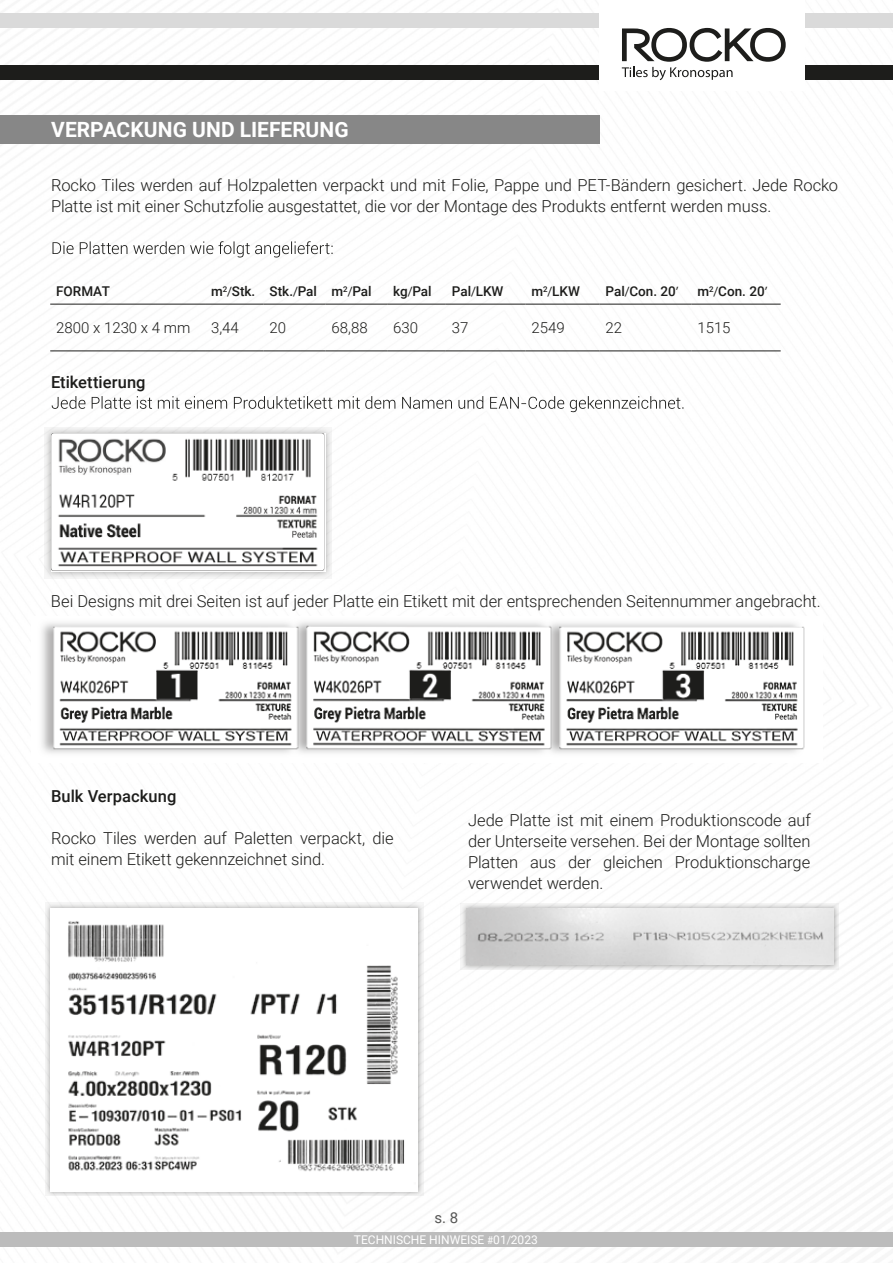
<style>
.page{position:relative;width:893px;height:1263px;background:#fff}
.page>*{position:absolute;margin:0;border:0;box-sizing:border-box;transform-origin:0 0}
.t1{font:700 21px "Roboto";color:#fff}
.t2{font:300 16.5px/21px "Roboto";letter-spacing:-.005em;color:#1d1d1b}
.t3{font:500 16.5px "Roboto";letter-spacing:.005em;color:#1d1d1b}
.t4{font:300 15px "Roboto";color:#1d1d1b}
.t5{font:15px "Roboto";color:#575756}
.t6{font:500 13.5px "Roboto";color:#1d1d1b}
.t7{font:12px "Roboto";color:#fff}
.s1{font-family:"Myriad Pro";font-weight:400}
.s2{font-family:"Myriad Pro"}
</style>
<div class="page">
<div style="left:0;top:13px;width:893px;height:15px;background:#dadada"></div>
<div style="left:0;top:65px;width:893px;height:15px;background:#1d1d1b"></div>
<div style="left:600px;top:0;width:205px;height:90px;background:#fff"></div>
<div style="left:0;top:1232px;width:893px;height:15px;background:#bcbcbc"></div>
<svg style="left:622px;top:28px;width:164px;height:52px"></svg>
<hr style="left:50px;top:304px;width:155px;height:1px;background:#1d1d1b">
<hr style="left:205px;top:304px;width:59px;height:1px;background:#1d1d1b">
<hr style="left:264px;top:304px;width:62px;height:1px;background:#1d1d1b">
<hr style="left:326px;top:304px;width:61px;height:1px;background:#1d1d1b">
<hr style="left:387px;top:304px;width:59px;height:1px;background:#1d1d1b">
<hr style="left:446px;top:304px;width:79px;height:1px;background:#1d1d1b">
<hr style="left:525px;top:304px;width:74px;height:1px;background:#1d1d1b">
<hr style="left:599px;top:304px;width:92px;height:1px;background:#1d1d1b">
<hr style="left:691px;top:304px;width:90px;height:1px;background:#1d1d1b">
<hr style="left:50px;top:351px;width:155px;height:1px;background:#1d1d1b">
<hr style="left:205px;top:351px;width:59px;height:1px;background:#1d1d1b">
<hr style="left:264px;top:351px;width:62px;height:1px;background:#1d1d1b">
<hr style="left:326px;top:351px;width:61px;height:1px;background:#1d1d1b">
<hr style="left:387px;top:351px;width:59px;height:1px;background:#1d1d1b">
<hr style="left:446px;top:351px;width:79px;height:1px;background:#1d1d1b">
<hr style="left:525px;top:351px;width:74px;height:1px;background:#1d1d1b">
<hr style="left:599px;top:351px;width:92px;height:1px;background:#1d1d1b">
<hr style="left:691px;top:351px;width:90px;height:1px;background:#1d1d1b">
<div style="left:0;top:115px;width:600px;height:29px;background:#878787"></div>
<svg style="left:53px;top:241px;width:280px;height:16px"></svg>
<svg style="left:44px;top:427px;width:288px;height:151px"></svg>
<img style="left:51px;top:434px;width:275px;height:137px">
<img style="left:41px;top:622px;width:764px;height:131px">
<svg style="left:45px;top:903px;width:378px;height:293px"></svg>
<img style="left:50px;top:908px;width:368px;height:283px">
<svg style="left:461px;top:903px;width:378px;height:67px"></svg>
<img style="left:466px;top:908px;width:368px;height:57px">
<svg style="left:52px;top:396px;width:631px;height:16px"></svg>
<p class="t1" style="left:51px;top:115px;width:299px">VERPACKUNG UND LIEFERUNG</p>
<p class="t2" style="left:51px;top:174px;width:788px">Rocko Tiles werden auf Holzpaletten verpackt und mit Folie, Pappe und PET-Bändern gesichert. Jede Rocko<br>Platte ist mit einer Schutzfolie ausgestattet, die vor der Montage des Produkts entfernt werden muss.</p>
<p class="t6" style="left:56px;top:282px;width:55px">FORMAT</p>
<p class="t6" style="left:211px;top:282px;width:162px">m<sup>2</sup><span class="s1">/</span>Stk. Stk.<span class="s1">/</span>Pal m<sup>2</sup><span class="s1">/</span>Pal</p>
<p class="t6" style="left:393px;top:282px;width:40px">kg<span class="s1">/</span>Pal</p>
<p class="t6" style="left:452px;top:282px;width:53px">Pal<span class="s1">/</span>LKW</p>
<p class="t6" style="left:531px;top:282px;width:50px">m<sup>2</sup><span class="s1">/</span>LKW</p>
<p class="t6" style="left:605px;top:282px;width:75px">Pal<span class="s1">/</span>Con. 20<span class="s1">’</span></p>
<p class="t6" style="left:697px;top:282px;width:72px">m<sup>2</sup><span class="s1">/</span>Con. 20<span class="s1">’</span></p>
<p class="t4" style="left:56px;top:317px;width:136px">2800 x 1230 x 4 mm</p>
<p class="t4" style="left:211px;top:317px;width:29px">3,44</p>
<p class="t4" style="left:270px;top:317px;width:18px">20</p>
<p class="t4" style="left:332px;top:317px;width:38px">68,88</p>
<p class="t4" style="left:393px;top:317px;width:26px">630</p>
<p class="t4" style="left:452px;top:317px;width:18px">37</p>
<p class="t4" style="left:531px;top:317px;width:35px">2549</p>
<p class="t4" style="left:605px;top:317px;width:18px">22</p>
<p class="t4" style="left:697px;top:317px;width:35px">1515</p>
<p class="t3" style="left:51px;top:370px;width:96px">Etikettierung</p>
<p class="t2" style="left:51px;top:590px;width:771px">Bei Designs mit drei Seiten ist auf jeder Platte ein Etikett mit der entsprechenden Seitennummer angebracht.</p>
<p class="t3" style="left:51px;top:785px;width:127px">Bulk Verpackung</p>
<p class="t2" style="left:51px;top:827px;width:344px">Rocko Tiles werden auf Paletten verpackt, die mit einem Etikett gekennzeichnet sind.</p>
<p class="t2" style="left:468px;top:809px;width:344px;text-align:justify">Jede Platte ist mit einem Produktionscode auf der Unterseite versehen. Bei der Montage sollten Platten aus der gleichen Produktionscharge verwendet werden.</p>
<p class="t5" style="left:434px;top:1207px;width:25px">s. 8</p>
<p class="t7" style="left:354px;top:1231px;width:185px">TECHNISCHE HINWEISE <span class="s2">#</span>01<span class="s2">/</span>2023</p>
</div>
